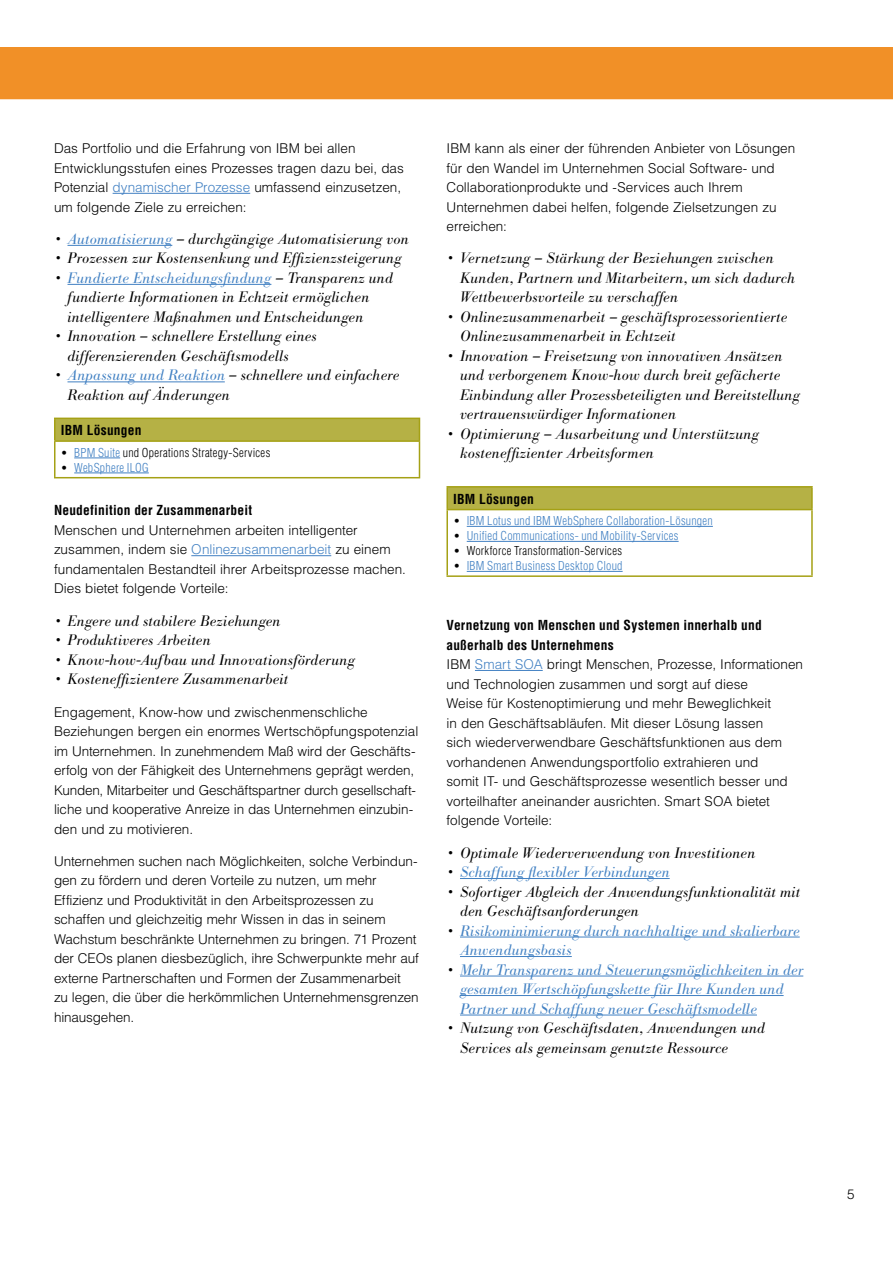
<style>
.page{position:relative;width:893px;height:1263px;background:#fff}
.page>*{position:absolute;margin:0;border:0;box-sizing:border-box;transform-origin:0 0}
.t1{font:italic 300 15px/19.5px "Bodoni BE";letter-spacing:.015em;color:#000}
.t2{font:italic 300 15px/19.5px "Bodoni BE";letter-spacing:.015em;color:#4281c3}
.t3{font:300 13.5px/19.5px "Helvetica";color:#000}
.t4{font:700 condensed 13.5px "Helvetica";letter-spacing:.015em;color:#000}
.t5{font:300 condensed 12px/15px "Helvetica";letter-spacing:.02em;color:#4281c3}
.t6{font:300 condensed 12px/15px "Helvetica";letter-spacing:.02em;color:#000}
.t7{font:700 12px/15px "Helvetica";color:#000}
.s1{color:#4281c3}
.s2{font-weight:700;font-stretch:condensed}
</style>
<div class="page">
<div style="left:0;top:48px;width:893px;height:54px;background:#f19027"></div>
<div style="left:0;top:99px;width:893px;height:5px;background:#fff"></div>
<hr style="left:113px;top:193px;width:137px;height:1px;background:#4281c3">
<hr style="left:68px;top:245px;width:104px;height:1px;background:#4281c3">
<hr style="left:68px;top:284px;width:203px;height:1px;background:#4281c3">
<hr style="left:68px;top:381px;width:157px;height:1px;background:#4281c3">
<div style="left:55px;top:418px;width:364px;height:23px;background:#b5b145"></div>
<hr style="left:54px;top:418px;width:366px;height:1px;background:#a5a115">
<hr style="left:54px;top:419px;width:2px;height:21px;background:#a5a115">
<svg style="left:419px;top:419px;width:1px;height:21px"></svg>
<hr style="left:54px;top:440px;width:366px;height:2px;background:#a5a115">
<hr style="left:54px;top:442px;width:2px;height:35px;background:#a5a115">
<hr style="left:419px;top:442px;width:1px;height:35px;background:#a5a115">
<hr style="left:54px;top:477px;width:366px;height:1px;background:#a5a115">
<hr style="left:74px;top:458px;width:46px;height:1px;background:#4281c3">
<hr style="left:74px;top:473px;width:75px;height:1px;background:#4281c3">
<hr style="left:191px;top:555px;width:140px;height:1px;background:#4281c3">
<div style="left:447px;top:487px;width:365px;height:23px;background:#b5b145"></div>
<hr style="left:446px;top:486px;width:367px;height:2px;background:#a5a115">
<hr style="left:446px;top:488px;width:2px;height:21px;background:#a5a115">
<hr style="left:811px;top:488px;width:2px;height:21px;background:#a5a115">
<hr style="left:446px;top:509px;width:367px;height:1px;background:#a5a115">
<hr style="left:446px;top:510px;width:2px;height:65px;background:#a5a115">
<hr style="left:811px;top:510px;width:2px;height:65px;background:#a5a115">
<hr style="left:446px;top:575px;width:367px;height:2px;background:#a5a115">
<hr style="left:467px;top:526px;width:246px;height:1px;background:#4281c3">
<hr style="left:467px;top:541px;width:212px;height:1px;background:#4281c3">
<hr style="left:467px;top:571px;width:156px;height:1px;background:#4281c3">
<hr style="left:475px;top:670px;width:68px;height:1px;background:#4281c3">
<hr style="left:460px;top:878px;width:210px;height:1px;background:#4281c3">
<hr style="left:460px;top:937px;width:340px;height:1px;background:#4281c3">
<hr style="left:460px;top:956px;width:112px;height:1px;background:#4281c3">
<hr style="left:460px;top:976px;width:343px;height:1px;background:#4281c3">
<hr style="left:460px;top:995px;width:324px;height:1px;background:#4281c3">
<hr style="left:460px;top:1015px;width:297px;height:1px;background:#4281c3">
<p class="t3" style="left:54px;top:138px;width:351px">Das Portfolio und die Erfahrung von IBM bei allen Entwicklungsstufen eines Prozesses tragen dazu bei, das Potenzial <span class="s1">dynamischer Prozesse</span> umfassend einzusetzen, um folgende Ziele zu erreichen:</p>
<p class="t1" style="left:68px;top:229px;width:343px"><span class="s1">Automatisierung</span> – durchgängige Automatisierung von Prozessen zur Kostensenkung und Effizienzsteigerung <span class="s1">Fundierte Entscheidungsfindung</span> – Transparenz und fundierte Informationen in Echtzeit ermöglichen intelligentere Maßnahmen und Entscheidungen Innovation – schnellere Erstellung eines differenzierenden Geschäftsmodells<br><span class="s1">Anpassung und Reaktion</span> – schnellere und einfachere Reaktion auf Änderungen</p>
<p class="t1" style="left:56px;top:229px;width:6px;text-align:justify">• • •</p>
<p class="t1" style="left:56px;top:327px;width:6px">•</p>
<p class="t1" style="left:56px;top:366px;width:6px">•</p>
<p class="t4" style="left:61px;top:422px;width:82px">IBM Lösungen</p>
<p class="t6" style="left:74px;top:445px;width:198px"><span class="s1">BPM Suite</span> und Operations Strategy-Services<br><span class="s1">WebSphere ILOG</span></p>
<p class="t7" style="left:62px;top:445px;width:6px">• •</p>
<p class="t4" style="left:54px;top:502px;width:200px">Neudefinition der Zusammenarbeit</p>
<p class="t3" style="left:54px;top:520px;width:353px">Menschen und Unternehmen arbeiten intelligenter zusammen, indem sie <span class="s1">Onlinezusammenarbeit</span> zu einem fundamentalen Bestandteil ihrer Arbeitsprozesse machen.<br>Dies bietet folgende Vorteile:</p>
<p class="t1" style="left:68px;top:611px;width:289px">Engere und stabilere Beziehungen Produktiveres Arbeiten<br>Know-how-Aufbau und Innovationsförderung Kosteneffizientere Zusammenarbeit</p>
<p class="t3" style="left:54px;top:701px;width:366px">Engagement, Know-how und zwischenmenschliche Beziehungen bergen ein enormes Wertschöpfungspotenzial im Unternehmen. In zunehmendem Maß wird der Geschäfts&shy;erfolg von der Fähigkeit des Unternehmens geprägt werden, Kunden, Mitarbeiter und Geschäftspartner durch gesellschaft&shy;liche und kooperative Anreize in das Unternehmen einzubin&shy;den und zu motivieren.</p>
<p class="t3" style="left:54px;top:851px;width:366px">Unternehmen suchen nach Möglichkeiten, solche Verbindun&shy;gen zu fördern und deren Vorteile zu nutzen, um mehr Effizienz und Produktivität in den Arbeitsprozessen zu schaffen und gleichzeitig mehr Wissen in das in seinem Wachstum beschränkte Unternehmen zu bringen. 71 Prozent der CEOs planen diesbezüglich, ihre Schwerpunkte mehr auf externe Partnerschaften und Formen der Zusammenarbeit<br>zu legen, die über die herkömmlichen Unternehmensgrenzen hinausgehen.</p>
<p class="t1" style="left:56px;top:611px;width:6px;text-align:justify">• • • •</p>
<p class="t3" style="left:446px;top:138px;width:350px">IBM kann als einer der führenden Anbieter von Lösungen für den Wandel im Unternehmen Social Software- und Collaborationprodukte und -Services auch Ihrem Unternehmen dabei helfen, folgende Zielsetzungen zu erreichen:</p>
<p class="t1" style="left:460px;top:249px;width:342px">Vernetzung – Stärkung der Beziehungen zwischen Kunden, Partnern und Mitarbeitern, um sich dadurch Wettbewerbsvorteile zu verschaffen Onlinezusammenarbeit – geschäftsprozessorientierte Onlinezusammenarbeit in Echtzeit<br>Innovation – Freisetzung von innovativen Ansätzen und verborgenem Know-how durch breit gefächerte Einbindung aller Prozessbeteiligten und Bereitstellung vertrauenswürdiger Informationen<br>Optimierung – Ausarbeitung und Unterstützung kosteneffizienter Arbeitsformen</p>
<p class="t1" style="left:448px;top:249px;width:6px">•</p>
<p class="t1" style="left:448px;top:307px;width:6px">•</p>
<p class="t1" style="left:448px;top:346px;width:6px">•</p>
<p class="t1" style="left:448px;top:424px;width:6px">•</p>
<p class="t4" style="left:453px;top:490px;width:82px">IBM Lösungen</p>
<p class="t5" style="left:467px;top:513px;width:248px">IBM Lotus und IBM WebSphere Collaboration-Lösungen<br>Unified Communications- und Mobility-Services</p>
<p class="t6" style="left:467px;top:543px;width:157px">Workforce Transformation-Services</p>
<p class="t5" style="left:467px;top:558px;width:157px">IBM Smart Business Desktop Cloud</p>
<p class="t7" style="left:455px;top:513px;width:6px;text-align:justify">• • • •</p>
<p class="t3" style="left:446px;top:615px;width:358px"><span class="s2">Vernetzung von Menschen und Systemen innerhalb und außerhalb des Unternehmens<br></span>IBM <span class="s1">Smart SOA</span> bringt Menschen, Prozesse, Informationen und Technologien zusammen und sorgt auf diese<br>Weise für Kostenoptimierung und mehr Beweglichkeit<br>in den Geschäftsabläufen. Mit dieser Lösung lassen<br>sich wiederverwendbare Geschäftsfunktionen aus dem vorhandenen Anwendungsportfolio extrahieren und<br>somit IT- und Geschäftsprozesse wesentlich besser und vorteilhafter aneinander ausrichten. Smart SOA bietet folgende Vorteile:</p>
<p class="t1" style="left:460px;top:843px;width:297px">Optimale Wiederverwendung von Investitionen</p>
<p class="t2" style="left:460px;top:862px;width:211px">Schaffung flexibler Verbindungen</p>
<p class="t1" style="left:460px;top:882px;width:342px">Sofortiger Abgleich der Anwendungsfunktionalität mit den Geschäftsanforderungen</p>
<p class="t2" style="left:460px;top:921px;width:345px">Risikominimierung durch nachhaltige und skalierbare Anwendungsbasis<br>Mehr Transparenz und Steuerungsmöglichkeiten in der gesamten Wertschöpfungskette für Ihre Kunden und Partner und Schaffung neuer Geschäftsmodelle</p>
<p class="t1" style="left:460px;top:1018px;width:307px">Nutzung von Geschäftsdaten, Anwendungen und<br>Services als gemeinsam genutzte Ressource</p>
<p class="t1" style="left:448px;top:843px;width:6px;text-align:justify">• • •</p>
<p class="t1" style="left:448px;top:921px;width:6px">•</p>
<p class="t1" style="left:448px;top:960px;width:6px">•</p>
<p class="t1" style="left:448px;top:1018px;width:6px">•</p>
</div>
